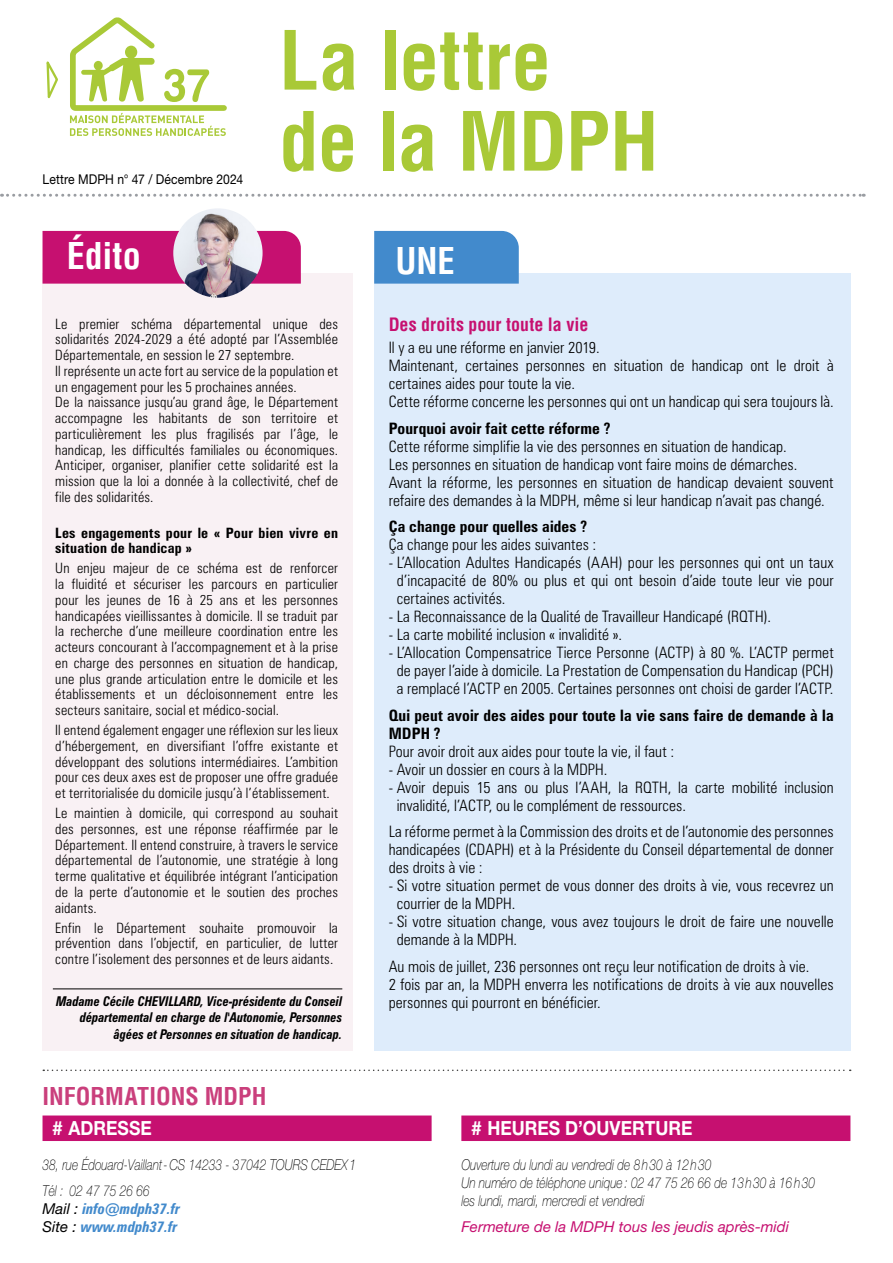
<style>
.page{position:relative;width:893px;height:1263px;background:#fff}
.page>*{position:absolute;margin:0;border:0;box-sizing:border-box;transform-origin:0 0}
.t1{font:700 condensed 79.5px/81px "Helvetica LT Std";letter-spacing:-.005em;color:#a9c937}
.t2{font:700 condensed 36px "Helvetica LT Std";color:#fff}
.t3{font:700 condensed 36px "Helvetica LT Std";color:#fff;scale:.96 1}
.t4{font:700 condensed 24px "Helvetica LT Std";color:#ca3f7c}
.t5{font:700 19.5px "Helvetica Neue";color:#fff}
.t6{font:700 condensed 18px "Helvetica LT Std";color:#c61070}
.t7{font:300 condensed 15.75px/18px "Zurich BT";letter-spacing:.005em;color:#000}
.t8{font:700 condensed 15.75px/18px "Zurich BT";letter-spacing:.005em;color:#000}
.t9{font:italic 100 15px/18px "Helvetica Neue";color:#000;scale:.8 1}
.t10{font:italic 15px "Helvetica Neue";color:#c61070}
.t11{font:italic 700 condensed 15px/18px "Zurich BT";color:#428acc}
.t12{font:300 condensed 14.25px/15.8px "Zurich BT";letter-spacing:.01em;color:#000;text-align:justify}
.t13{font:700 condensed 14.25px/15.8px "Zurich BT";letter-spacing:.015em;color:#000}
.t14{font:italic 700 condensed 13.5px/16.2px "Zurich BT";color:#000;text-align:right;scale:.92 1}
.t15{font:13.5px "Helvetica Neue";letter-spacing:.01em;color:#000;scale:.9 1}
.s1{font-family:"Helvetica Neue";font-weight:400;font-stretch:normal;color:#000}
</style>
<div class="page">
<div style="left:43px;top:273px;width:310px;height:777px;background:#f9f1f4"></div>
<svg style="left:2px;top:194px;width:862px;height:3px"></svg>
<svg style="left:46px;top:61px;width:12px;height:38px"></svg>
<svg style="left:70px;top:17px;width:157px;height:119px"></svg>
<div style="left:43px;top:1115px;width:389px;height:26px;background:#c61070"></div>
<div style="left:461px;top:1115px;width:389px;height:26px;background:#c61070"></div>
<svg style="left:43px;top:1069px;width:808px;height:2px"></svg>
<div style="left:43px;top:231px;width:258px;height:53px;background:#c61070"></div>
<img style="left:173px;top:208px;width:90px;height:90px;border-radius:45px">
<div style="left:374px;top:273px;width:476px;height:777px;background:#deecfb"></div>
<div style="left:374px;top:231px;width:145px;height:53px;background:#428acc"></div>
<hr style="left:53px;top:988px;width:289px;height:1px;background:#000">
<p class="t15" style="left:43px;top:171px;width:224px">Lettre MDPH n° 47 / Décembre 2024</p>
<h2 class="t2" style="left:67px;top:233px;width:75px">Édito</h2>
<h1 class="t1" style="left:279px;top:20px;width:381px">La lettre<br>de la MDPH</h1>
<h2 class="t3" style="left:395px;top:238px;width:63px">UNE</h2>
<p class="t12" style="left:55px;top:315px;width:284px;text-align:left">Le premier schéma départemental unique des solidarités 2024-2029 a été adopté par l’Assemblée Départementale, en session le 27 septembre.<br>Il représente un acte fort au service de la population et un engagement pour les 5 prochaines années.<br>De la naissance jusqu’au grand âge, le Département accompagne les habitants de son territoire et particulièrement les plus fragilisés par l’âge, le handicap, les difficultés familiales ou économiques.<br>Anticiper, organiser, planifier cette solidarité est la mission que la loi a donnée à la collectivité, chef de file des solidarités.</p>
<p class="t13" style="left:55px;top:524px;width:284px">Les engagements pour le « Pour bien vivre en situation de handicap »</p>
<p class="t12" style="left:55px;top:560px;width:284px">Un enjeu majeur de ce schéma est de renforcer la fluidité et sécuriser les parcours en particulier pour les jeunes de 16 à 25 ans et les personnes handicapées vieillissantes à domicile. Il se traduit par la recherche d’une meilleure coordination entre les acteurs concourant à l’accompagnement et à la prise en charge des personnes en situation de handicap, une plus grande articulation entre le domicile et les établissements et un décloisonnement entre les secteurs sanitaire, social et médico-social.</p>
<p class="t12" style="left:55px;top:722px;width:284px">Il entend également engager une réflexion sur les lieux d’hébergement, en diversifiant l’offre existante et développant des solutions intermédiaires. L’ambition pour ces deux axes est de proposer une offre graduée et territorialisée du domicile jusqu’à l’établissement.</p>
<p class="t12" style="left:55px;top:805px;width:284px">Le maintien à domicile, qui correspond au souhait des personnes, est une réponse réaffirmée par le Département. Il entend construire, à travers le service départemental de l’autonomie, une stratégie à long terme qualitative et équilibrée intégrant l’anticipation de la perte d’autonomie et le soutien des proches aidants.</p>
<p class="t12" style="left:55px;top:919px;width:284px">Enfin le Département souhaite promouvoir la prévention dans l’objectif, en particulier, de lutter contre l’isolement des personnes et de leurs aidants.</p>
<p class="t6" style="left:389px;top:313px;width:201px">Des droits pour toute la vie</p>
<p class="t7" style="left:389px;top:338px;width:447px">Il y a eu une réforme en janvier 2019.<br>Maintenant, certaines personnes en situation de handicap ont le droit à certaines aides pour toute la vie.<br>Cette réforme concerne les personnes qui ont un handicap qui sera toujours là.</p>
<p class="t8" style="left:389px;top:419px;width:223px">Pourquoi avoir fait cette réforme ?</p>
<p class="t7" style="left:389px;top:437px;width:447px">Cette réforme simplifie la vie des personnes en situation de handicap.<br>Les personnes en situation de handicap vont faire moins de démarches.<br>Avant la réforme, les personnes en situation de handicap devaient souvent refaire des demandes à la MDPH, même si leur handicap n’avait pas changé.</p>
<p class="t8" style="left:389px;top:517px;width:200px">Ça change pour quelles aides ?</p>
<p class="t7" style="left:389px;top:535px;width:209px">Ça change pour les aides suivantes :</p>
<p class="t7" style="left:397px;top:553px;width:439px;text-align:justify;text-indent:-8px">- L’Allocation Adultes Handicapés (AAH) pour les personnes qui ont un taux d’incapacité de 80% ou plus et qui ont besoin d’aide toute leur vie pour certaines activités.</p>
<p class="t7" style="left:389px;top:607px;width:384px">- La Reconnaissance de la Qualité de Travailleur Handicapé (RQTH).</p>
<p class="t7" style="left:389px;top:625px;width:235px">- La carte mobilité inclusion « invalidité ».</p>
<p class="t7" style="left:389px;top:643px;width:447px;text-align:center">- L’Allocation Compensatrice Tierce Personne (ACTP) à 80 %. L’ACTP permet de payer l’aide à domicile. La Prestation de Compensation du Handicap (PCH) a remplacé l’ACTP en 2005. Certaines personnes ont choisi de garder l’ACTP.</p>
<p class="t8" style="left:389px;top:706px;width:447px">Qui peut avoir des aides pour toute la vie sans faire de demande à la<br>MDPH ?</p>
<p class="t7" style="left:389px;top:742px;width:287px">Pour avoir droit aux aides pour toute la vie, il faut :</p>
<p class="t7" style="left:389px;top:760px;width:220px">- Avoir un dossier en cours à la MDPH.</p>
<p class="t7" style="left:397px;top:778px;width:439px;text-indent:-8px">- Avoir depuis 15 ans ou plus l’AAH, la RQTH, la carte mobilité inclusion invalidité, l’ACTP, ou le complément de ressources.</p>
<p class="t7" style="left:389px;top:822px;width:447px;text-align:justify">La réforme permet à la Commission des droits et de l’autonomie des personnes handicapées (CDAPH) et à la Présidente du Conseil départemental de donner des droits à vie :</p>
<p class="t7" style="left:397px;top:876px;width:439px;text-indent:-8px">- Si votre situation permet de vous donner des droits à vie, vous recevrez un courrier de la MDPH.</p>
<p class="t7" style="left:397px;top:912px;width:439px;text-indent:-8px">- Si votre situation change, vous avez toujours le droit de faire une nouvelle demande à la MDPH.</p>
<p class="t7" style="left:389px;top:957px;width:447px">Au mois de juillet, 236 personnes ont reçu leur notification de droits à vie.<br>2 fois par an, la MDPH enverra les notifications de droits à vie aux nouvelles</p>
<p class="t14" style="left:56px;top:993px;width:313px">Madame Cécile CHEVILLARD, Vice-présidente du Conseil</p>
<p class="t7" style="left:389px;top:993px;width:214px">personnes qui pourront en bénéficier.</p>
<p class="t14" style="left:80px;top:1009px;width:287px">départemental en charge de l'Autonomie, Personnes âgées et Personnes en situation de handicap.</p>
<h3 class="t4" style="left:43px;top:1082px;width:225px">INFORMATIONS MDPH</h3>
<h3 class="t5" style="left:52px;top:1115px;width:101px"># ADRESSE</h3>
<p class="t9" style="left:43px;top:1151px;width:393px;line-height:26.5px">38, rue Édouard-Vaillant-CS 14233 - 37042 TOURS CEDEX1<br>Tél : 02 47 75 26 66</p>
<p class="t11" style="left:43px;top:1200px;width:139px"><span class="s1">Mail :</span> info@mdph37.fr<br><span class="s1">Site :</span> www.mdph37.fr</p>
<h3 class="t5" style="left:471px;top:1115px;width:223px"># HEURES D’OUVERTURE</h3>
<p class="t9" style="left:461px;top:1155px;width:444px">Ouverture du lundi au vendredi de 8h30 à 12h30<br>Un numéro de téléphone unique: 02 47 75 26 66 de 13h30 à 16h30 les lundi, mardi, mercredi et vendredi</p>
<p class="t10" style="left:461px;top:1218px;width:329px">Fermeture de la MDPH tous les jeudis après-midi</p>
</div>
